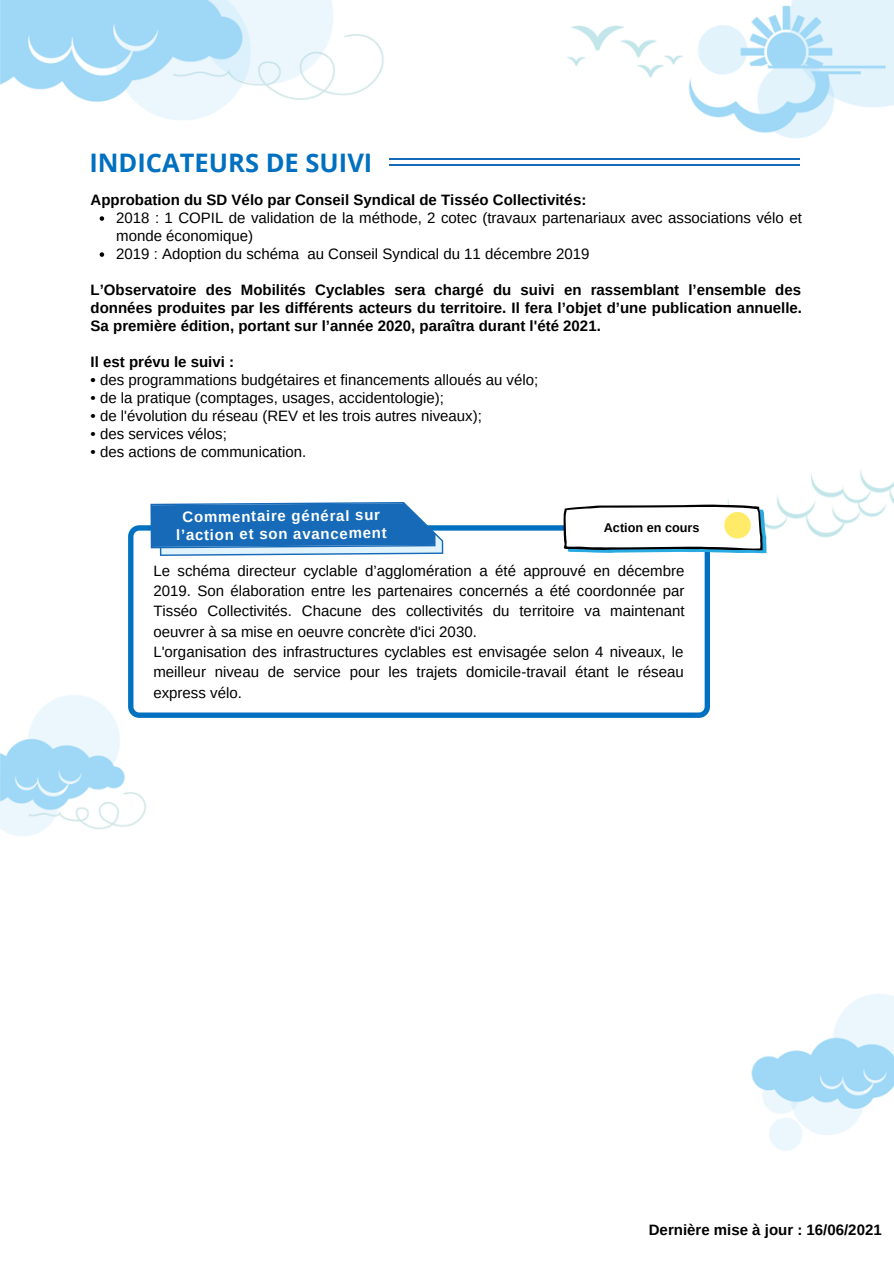
<style>
.page{position:relative;width:894px;height:1264px;background:#fff}
.page>*{position:absolute;margin:0;border:0;box-sizing:border-box;transform-origin:0 0}
.t1{font:700 25.5px "Open Sans";color:#0070c0}
.t2{font:15px/20.2px "Arimo";color:#000;text-align:justify}
.t3{font:700 15px/18px "Arimo";color:#000;text-align:justify}
.t4{font:700 15px/17.9px "Arimo";color:#fff;text-align:center}
.t5{font:700 12.6px "Arimo";color:#000}
.s1{font-weight:700}
</style>
<div class="page">
<img style="left:0;top:0;width:893px;height:1151px">
<hr style="left:225px;top:158px;width:574px;height:1px;background:#166ab8">
<hr style="left:225px;top:164px;width:574px;height:2px;background:#166ab8">
<div style="left:196px;top:141px;width:192px;height:50px;background:#fff"></div>
<svg style="left:128px;top:525px;width:581px;height:193px"></svg>
<svg style="left:150px;top:501px;width:293px;height:55px;background:#4488c6"></svg>
<svg style="left:563px;top:504px;width:203px;height:49px"></svg>
<svg style="left:100px;top:216px;width:4px;height:5px"></svg>
<svg style="left:100px;top:252px;width:4px;height:5px"></svg>
<p class="t1" style="left:89px;top:145px;width:284px">INDICATEURS DE SUIVI</p>
<p class="t2" style="left:116px;top:209px;width:687px;line-height:18px">2018 : 1 COPIL de validation de la méthode, 2 cotec (travaux partenariaux avec associations vélo et monde économique)</p>
<p class="t2" style="left:116px;top:244px;width:474px">2019 : Adoption du schéma au Conseil Syndical du 11 décembre 2019</p>
<p class="t3" style="left:91px;top:191px;width:497px">Approbation du SD Vélo par Conseil Syndical de Tisséo Collectivités:</p>
<p class="t3" style="left:91px;top:281px;width:712px">L’Observatoire des Mobilités Cyclables sera chargé du suivi en rassemblant l’ensemble des données produites par les différents acteurs du territoire. Il fera l’objet d’une publication annuelle.<br>Sa première édition, portant sur l’année 2020, paraîtra durant l'été 2021.</p>
<p class="t3" style="left:91px;top:353px;width:145px">Il est prévu le suivi :</p>
<p class="t2" style="left:91px;top:370px;width:449px"><span class="s1">•</span> des programmations budgétaires et financements alloués au vélo;</p>
<p class="t2" style="left:91px;top:388px;width:355px">• de la pratique (comptages, usages, accidentologie);</p>
<p class="t2" style="left:91px;top:406px;width:392px">• de l'évolution du réseau (REV et les trois autres niveaux);</p>
<p class="t2" style="left:91px;top:424px;width:138px">• des services vélos;</p>
<p class="t2" style="left:91px;top:442px;width:217px">• des actions de communication.</p>
<p class="t4" style="left:175px;top:509px;width:212px;rotate:-1deg">Commentaire général sur l’action et son avancement</p>
<p class="t5" style="left:603px;top:520px;width:97px">Action en cours</p>
<p class="t2" style="left:153px;top:560px;width:532px">Le schéma directeur cyclable d’agglomération a été approuvé en décembre 2019. Son élaboration entre les partenaires concernés a été coordonnée par Tisséo Collectivités. Chacune des collectivités du territoire va maintenant oeuvrer à sa mise en oeuvre concrète d'ici 2030.</p>
<p class="t2" style="left:153px;top:641px;width:531px">L'organisation des infrastructures cyclables est envisagée selon 4 niveaux, le meilleur niveau de service pour les trajets domicile-travail étant le réseau express vélo.</p>
<p class="t3" style="left:648px;top:1220px;width:234px">Dernière mise à jour : 16/06/2021</p>
</div>
